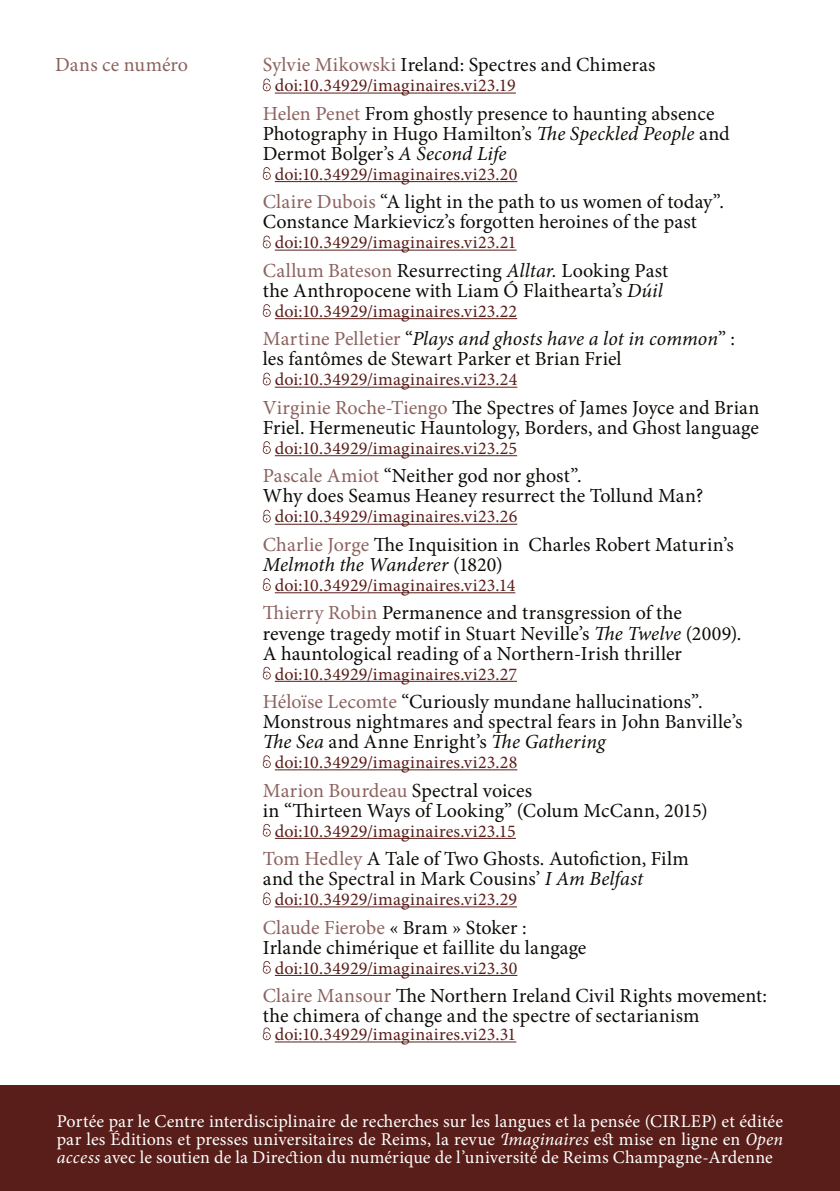
<style>
.page{position:relative;width:840px;height:1191px;background:#fff}
.page>*{position:absolute;margin:0;border:0;box-sizing:border-box;transform-origin:0 0}
.EPI_TM_Titre{font:20px/20px "Minion Pro";letter-spacing:.005em;color:#0c0d08}
.EPI_TM_Auteur{font:20px/20px "Minion Pro";letter-spacing:.005em;color:#0c0d08}
.EPI_TM_Auteur-2{font:20px "Minion Pro";letter-spacing:.005em;color:#8c625e}
.EPI_TM_Titre-2{font:18px "Minion Pro";letter-spacing:.01em;color:#591e19}
.EPURECAT_Réduit{font:18px/18px "Minion Pro";letter-spacing:.005em;color:#fff;text-align:justify}
.EPI_TM_Auteur-3{font:18px "Minion Pro";letter-spacing:.01em;color:#591e19}
.s1{color:#8c625e}
.s2{font-style:italic}
</style>
<div class="page">
<div style="left:0;top:1085px;width:839px;height:106px;background:#591e19"></div>
<hr style="left:275px;top:93px;width:240px;height:1px;background:#591e19">
<hr style="left:275px;top:181px;width:242px;height:1px;background:#591e19">
<hr style="left:275px;top:250px;width:241px;height:1px;background:#591e19">
<hr style="left:275px;top:318px;width:242px;height:1px;background:#591e19">
<hr style="left:275px;top:387px;width:242px;height:1px;background:#591e19">
<hr style="left:275px;top:455px;width:242px;height:1px;background:#591e19">
<hr style="left:275px;top:524px;width:242px;height:1px;background:#591e19">
<hr style="left:275px;top:592px;width:240px;height:1px;background:#591e19">
<hr style="left:275px;top:681px;width:241px;height:1px;background:#591e19">
<hr style="left:275px;top:769px;width:242px;height:1px;background:#591e19">
<hr style="left:275px;top:838px;width:240px;height:1px;background:#591e19">
<hr style="left:275px;top:906px;width:241px;height:1px;background:#591e19">
<hr style="left:275px;top:975px;width:242px;height:1px;background:#591e19">
<hr style="left:275px;top:1041px;width:241px;height:1px;background:#591e19">
<svg style="left:262px;top:78px;width:9px;height:13px"></svg>
<svg style="left:262px;top:167px;width:9px;height:13px"></svg>
<svg style="left:262px;top:235px;width:9px;height:13px"></svg>
<svg style="left:262px;top:304px;width:9px;height:13px"></svg>
<svg style="left:262px;top:372px;width:9px;height:13px"></svg>
<svg style="left:262px;top:441px;width:9px;height:13px"></svg>
<svg style="left:262px;top:509px;width:9px;height:13px"></svg>
<svg style="left:262px;top:578px;width:9px;height:13px"></svg>
<svg style="left:262px;top:666px;width:9px;height:13px"></svg>
<svg style="left:262px;top:755px;width:9px;height:13px"></svg>
<svg style="left:262px;top:823px;width:9px;height:13px"></svg>
<svg style="left:262px;top:892px;width:9px;height:13px"></svg>
<svg style="left:262px;top:961px;width:9px;height:12px"></svg>
<svg style="left:262px;top:1027px;width:9px;height:13px"></svg>
<p class="EPI_TM_Auteur-2" style="left:55px;top:51px;width:134px">Dans ce numéro</p>
<p class="EPI_TM_Titre" style="left:262px;top:55px;width:394px"><span class="s1">Sylvie Mikowski</span> Ireland: Spectres and Chimeras</p>
<p class="EPI_TM_Titre-2" style="left:275px;top:73px;width:242px">doi:10.34929/imaginaires.vi23.19</p>
<p class="EPI_TM_Titre" style="left:262px;top:103px;width:468px"><span class="s1">Helen Penet</span> From ghostly presence to haunting absence<br>Photography in Hugo Hamilton’s <span class="s2">The Speckled People</span> and<br>Dermot Bolger’s <span class="s2">A Second Life</span></p>
<p class="EPI_TM_Titre-2" style="left:275px;top:162px;width:244px">doi:10.34929/imaginaires.vi23.20</p>
<p class="EPI_TM_Titre" style="left:262px;top:192px;width:462px"><span class="s1">Claire Dubois</span> “A light in the path to us women of today”.<br>Constance Markievicz’s forgotten heroines of the past</p>
<p class="EPI_TM_Titre-2" style="left:275px;top:230px;width:243px">doi:10.34929/imaginaires.vi23.21</p>
<p class="EPI_TM_Titre" style="left:262px;top:260px;width:407px"><span class="s1">Callum Bateson</span> Resurrecting <span class="s2">Alltar.</span> Looking Past the Anthropocene with Liam Ó Flaithearta’s <span class="s2">Dúil</span></p>
<p class="EPI_TM_Titre-2" style="left:275px;top:299px;width:244px">doi:10.34929/imaginaires.vi23.22</p>
<p class="EPI_TM_Titre" style="left:262px;top:329px;width:473px"><span class="s1">Martine Pelletier</span> “<span class="s2">Plays and ghosts have a lot in common</span>” : les fantômes de Stewart Parker et Brian Friel</p>
<p class="EPI_TM_Titre-2" style="left:275px;top:367px;width:244px">doi:10.34929/imaginaires.vi23.24</p>
<p class="EPI_TM_Titre" style="left:262px;top:397px;width:498px"><span class="s1">Virginie Roche-Tiengo</span> The Spectres of James Joyce and Brian<br>Friel. Hermeneutic Hauntology, Borders, and Ghost language</p>
<p class="EPI_TM_Titre-2" style="left:275px;top:436px;width:244px">doi:10.34929/imaginaires.vi23.25</p>
<p class="EPI_TM_Auteur" style="left:262px;top:466px;width:442px"><span class="s1">Pascale Amiot</span> “Neither god nor ghost”.<br>Why does Seamus Heaney resurrect the Tollund Man?</p>
<p class="EPI_TM_Auteur-3" style="left:275px;top:504px;width:244px">doi:10.34929/imaginaires.vi23.26</p>
<p class="EPI_TM_Auteur" style="left:262px;top:534px;width:472px"><span class="s1">Charlie Jorge</span> The Inquisition in Charles Robert Maturin’s<br><span class="s2">Melmoth the Wanderer</span> (1820)</p>
<p class="EPI_TM_Auteur-3" style="left:275px;top:573px;width:242px">doi:10.34929/imaginaires.vi23.14</p>
<p class="EPI_TM_Titre" style="left:262px;top:603px;width:480px"><span class="s1">Thierry Robin</span> Permanence and transgression of the revenge tragedy motif in Stuart Neville’s <span class="s2">The Twelve</span> (2009).<br>A hauntological reading of a Northern-Irish thriller</p>
<p class="EPI_TM_Titre-2" style="left:275px;top:661px;width:243px">doi:10.34929/imaginaires.vi23.27</p>
<p class="EPI_TM_Titre" style="left:262px;top:691px;width:481px"><span class="s1">Héloïse Lecomte</span> “Curiously mundane hallucinations”.<br>Monstrous nightmares and spectral fears in John Banville’s<br><span class="s2">The Sea</span> and Anne Enright’s <span class="s2">The Gathering</span></p>
<p class="EPI_TM_Titre-2" style="left:275px;top:750px;width:244px">doi:10.34929/imaginaires.vi23.28</p>
<p class="EPI_TM_Titre" style="left:262px;top:780px;width:446px"><span class="s1">Marion Bourdeau</span> Spectral voices<br>in “Thirteen Ways of Looking” (Colum McCann, 2015)</p>
<p class="EPI_TM_Titre-2" style="left:275px;top:818px;width:242px">doi:10.34929/imaginaires.vi23.15</p>
<p class="EPI_TM_Titre" style="left:262px;top:848px;width:427px"><span class="s1">Tom Hedley</span> A Tale of Two Ghosts. Autofiction, Film and the Spectral in Mark Cousins’ <span class="s2">I Am Belfast</span></p>
<p class="EPI_TM_Titre-2" style="left:275px;top:887px;width:243px">doi:10.34929/imaginaires.vi23.29</p>
<p class="EPI_TM_Titre" style="left:262px;top:917px;width:325px"><span class="s1">Claude Fierobe</span> « Bram » Stoker :<br>Irlande chimérique et faillite du langage</p>
<p class="EPI_TM_Titre-2" style="left:275px;top:955px;width:244px">doi:10.34929/imaginaires.vi23.30</p>
<p class="EPI_TM_Titre" style="left:262px;top:985px;width:505px"><span class="s1">Claire Mansour</span> The Northern Ireland Civil Rights movement: the chimera of change and the spectre of sectarianism</p>
<p class="EPI_TM_Titre-2" style="left:275px;top:1022px;width:243px">doi:10.34929/imaginaires.vi23.31</p>
<p class="EPURECAT_Réduit" style="left:57px;top:1112px;width:727px">Portée par le Centre interdisciplinaire de recherches sur les langues et la pensée (CIRLEP) et éditée par les Éditions et presses universitaires de Reims, la revue <span class="s2">Imaginaires</span> est mise en ligne en <span class="s2">Open access</span> avec le soutien de la Direction du numérique de l’université de Reims Champagne-Ardenne</p>
</div>
